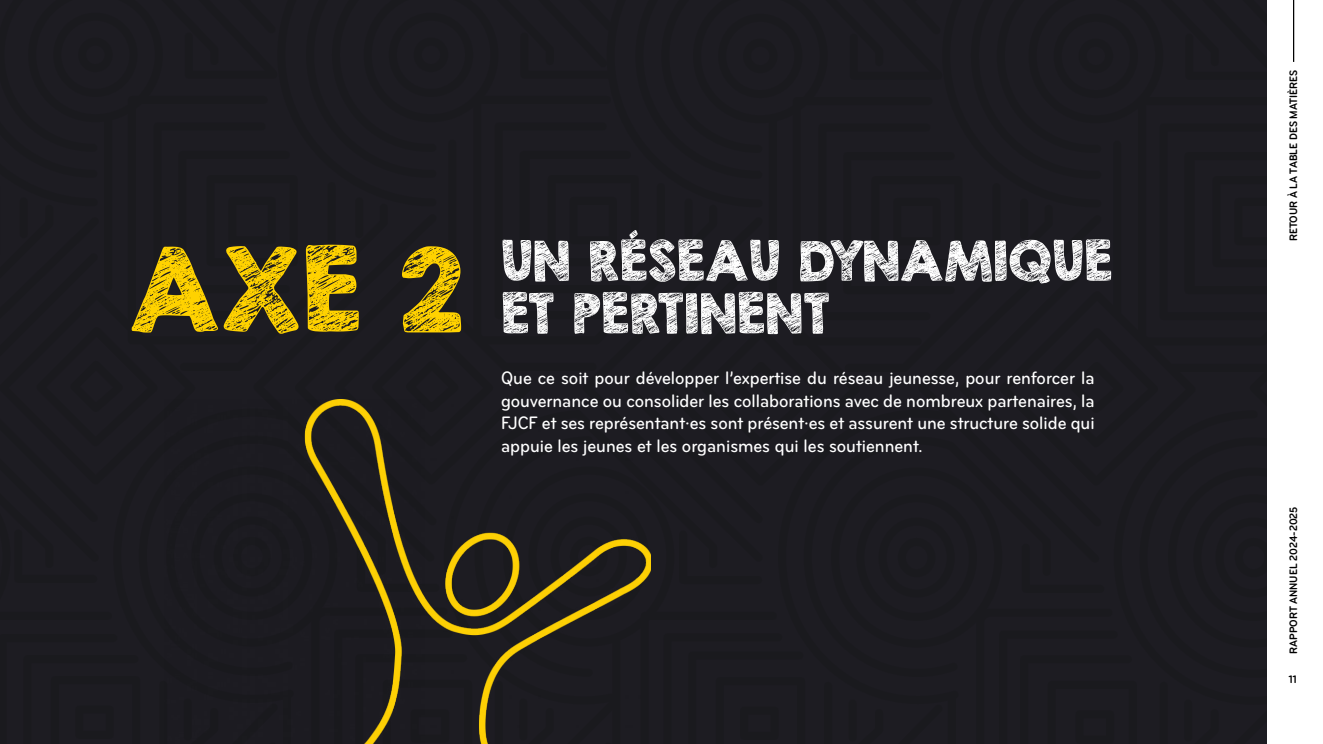
<style>
.page{position:relative;width:1323px;height:744px;background:#fff}
.page>*{position:absolute;margin:0;border:0;box-sizing:border-box;transform-origin:0 0}
.t1{font:112.5px "KG Broken Vessels Sketch";color:#ffd200}
.t2{font:53.75px/52.5px "KG Broken Vessels Sketch";color:#fff}
.t3{font:500 18.75px/22.5px "Bryant Condensed";color:#fff;text-align:justify}
.t4{font:700 11.25px "Bryant Condensed";color:#000}
</style>
<div class="page">
<div style="left:0;top:0;width:1266px;height:743px;background:#1d1c22"></div>
<div style="left:165px;top:399px;width:485px;height:344px;background:#1c1b21"></div>
<hr style="left:1292px;top:0;width:1px;height:62px;background:#000">
<h1 class="t1" style="left:129px;top:221px;width:337px">AXE 2</h1>
<h2 class="t2" style="left:501px;top:235px;width:613px">UN RÉSEAU DYNAMIQUE<br>ET PERTINENT</h2>
<p class="t3" style="left:501px;top:367px;width:595px">Que ce soit pour développer l’expertise du réseau jeunesse, pour renforcer la gouvernance ou consolider les collaborations avec de nombreux partenaires, la FJCF et ses représentant·es sont présent·es et assurent une structure solide qui appuie les jeunes et les organismes qui les soutiennent.</p>
<p class="t4" style="left:1286px;top:241px;width:173px;rotate:-90deg">RETOUR À LA TABLE DES MATIÈRES</p>
<p class="t4" style="left:1286px;top:653px;width:149px;rotate:-90deg">RAPPORT ANNUEL 2024-2025</p>
<p class="t4" style="left:1288px;top:672px;width:10px">11</p>
</div>
